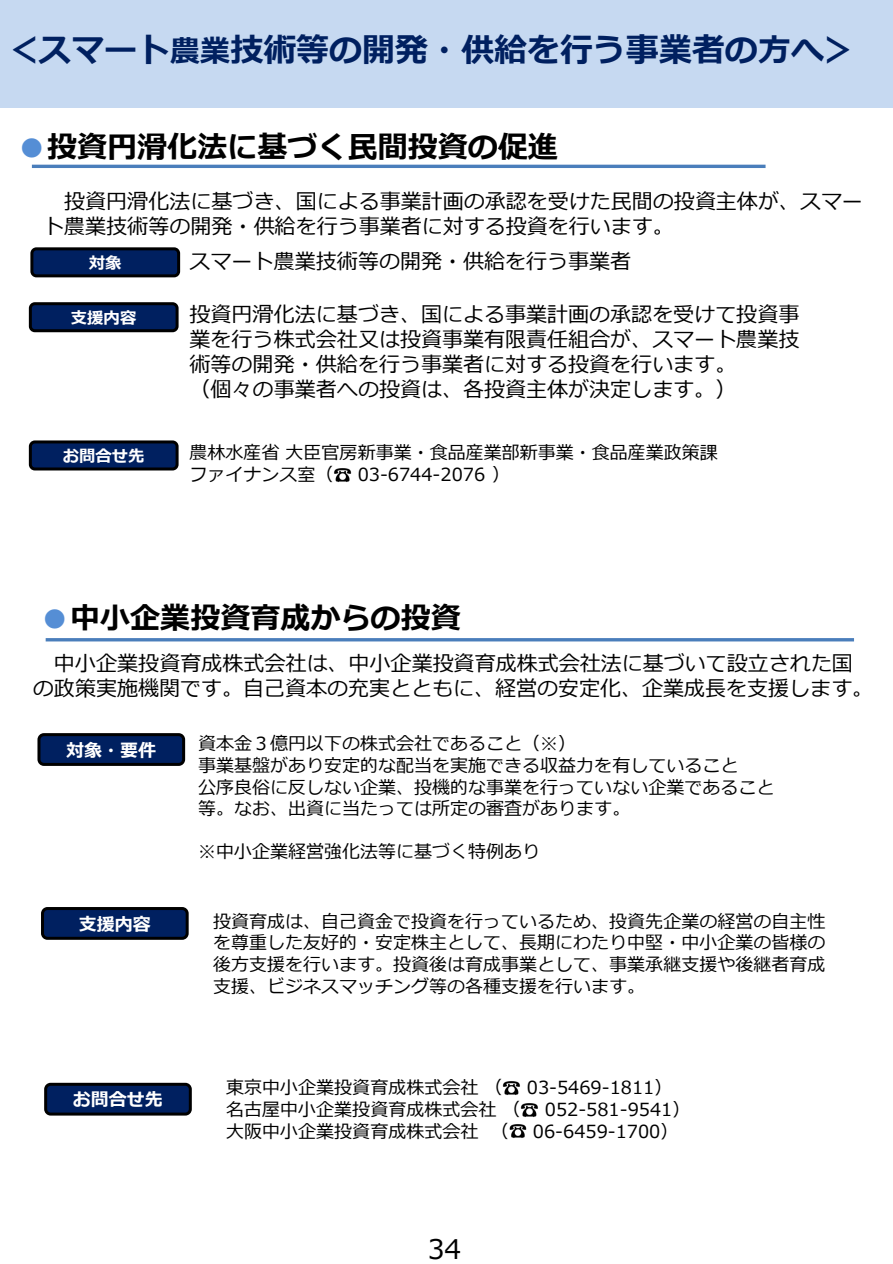
<style>
.page{position:relative;width:893px;height:1264px;background:#fff}
.page>*{position:absolute;margin:0;border:0;box-sizing:border-box;transform-origin:0 0}
.t1{font:700 33px "Meiryo";color:#002060}
.t2{font:700 30px "Meiryo";color:#000}
.t3{font:27px "Meiryo";color:#000}
.t4{font:21px/25.2px "Meiryo";color:#000}
.t5{font:18px/21.6px "Meiryo";color:#000;text-align:justify}
.t6{font:700 18px "Meiryo";color:#fff}
.t7{font:700 16.35px "Meiryo";color:#fff}
.s1{font-size:30px}
.s2{color:#558ed5}
</style>
<div class="page">
<div style="left:0;top:0;width:892px;height:107px;background:#c6d9f1"></div>
<hr style="left:32px;top:165px;width:733px;height:3px;background:#4a7ebb">
<div style="left:30px;top:247px;width:150px;height:30px;background:#002060;border:3px solid #000;border-radius:5px"></div>
<div style="left:29px;top:302px;width:149px;height:30px;background:#002060;border:3px solid #000;border-radius:5px"></div>
<div style="left:29px;top:440px;width:149px;height:30px;background:#002060;border:3px solid #000;border-radius:5px"></div>
<img style="left:334px;top:468px;width:18px;height:14px">
<div style="left:37px;top:733px;width:148px;height:32px;background:#002060;border:3px solid #000;border-radius:5px"></div>
<div style="left:42px;top:908px;width:145px;height:30px;background:#002060;border-radius:5px"></div>
<div style="left:41px;top:906px;width:148px;height:33px;border:3px solid #000;border-radius:5px"></div>
<div style="left:46px;top:1083px;width:144px;height:30px;background:#002060;border-radius:5px"></div>
<div style="left:44px;top:1082px;width:148px;height:33px;border:3px solid #000;border-radius:5px"></div>
<img style="left:502px;top:1081px;width:18px;height:14px">
<img style="left:509px;top:1094px;width:29px;height:22px">
<img style="left:509px;top:1116px;width:27px;height:22px">
<hr style="left:46px;top:638px;width:808px;height:3px;background:#4a7ebb">
<p class="t1" style="left:5px;top:27px;width:853px">＜スマート<span class="s1">農業</span>技術等の開発・供給を行う事業者の方へ＞</p>
<p class="t2" style="left:17px;top:126px;width:542px"><span class="s2">●</span>投資円滑化法に基づく民間投資の促進</p>
<p class="t4" style="left:43px;top:189px;width:821px;text-indent:21px">投資円滑化法に基づき、国による事業計画の承認を受けた民間の投資主体が、スマート農業技術等の開発・供給を行う事業者に対する投資を行います。</p>
<p class="t7" style="left:89px;top:251px;width:34px">対象</p>
<p class="t7" style="left:71px;top:306px;width:67px">支援内容</p>
<p class="t7" style="left:63px;top:444px;width:83px">お問合せ先</p>
<p class="t4" style="left:189px;top:250px;width:443px">スマート農業技術等の開発・供給を行う事業者</p>
<p class="t4" style="left:189px;top:302px;width:611px;text-align:justify">投資円滑化法に基づき、国による事業計画の承認を受けて投資事業を行う株式会社又は投資事業有限責任組合が、スマート農業技術等の開発・供給を行う事業者に対する投資を行います。</p>
<p class="t4" style="left:189px;top:378px;width:548px">（個々の事業者への投資は、各投資主体が決定します。）</p>
<p class="t5" style="left:189px;top:443px;width:530px">農林水産省大臣官房新事業・食品産業部新事業・食品産業政策課</p>
<p class="t5" style="left:189px;top:464px;width:145px">ファイナンス室（</p>
<p class="t5" style="left:357px;top:464px;width:154px">03-6744-2076 ）</p>
<p class="t2" style="left:40px;top:596px;width:422px"><span class="s2">●</span>中小企業投資育成からの投資</p>
<p class="t4" style="left:33px;top:651px;width:841px;text-align:center">中小企業投資育成株式会社は、中小企業投資育成株式会社法に基づいて設立された国<br>の政策実施機関です。自己資本の充実とともに、経営の安定化、企業成長を支援します。</p>
<p class="t6" style="left:66px;top:737px;width:91px">対象・要件</p>
<p class="t6" style="left:79px;top:911px;width:73px">支援内容</p>
<p class="t6" style="left:73px;top:1086px;width:91px">お問合せ先</p>
<p class="t5" style="left:198px;top:733px;width:379px">資本金３億円以下の株式会社であること（※）</p>
<p class="t5" style="left:198px;top:755px;width:541px">事業基盤があり安定的な配当を実施できる収益力を有していること</p>
<p class="t5" style="left:198px;top:777px;width:577px">公序良俗に反しない企業、投機的な事業を行っていない企業であること</p>
<p class="t5" style="left:198px;top:798px;width:433px">等。なお、出資に当たっては所定の審査があります。</p>
<p class="t5" style="left:198px;top:841px;width:343px">※中小企業経営強化法等に基づく特例あり</p>
<p class="t5" style="left:213px;top:911px;width:613px">投資育成は、自己資金で投資を行っているため、投資先企業の経営の自主性を尊重した友好的・安定株主として、長期にわたり中堅・中小企業の皆様の後方支援を行います。投資後は育成事業として、事業承継支援や後継者育成支援、ビジネスマッチング等の各種支援を行います。</p>
<p class="t5" style="left:226px;top:1077px;width:278px">東京中小企業投資育成株式会社（</p>
<p class="t5" style="left:527px;top:1077px;width:147px">03-5469-1811）</p>
<p class="t5" style="left:226px;top:1099px;width:296px">名古屋中小企業投資育成株式会社（</p>
<p class="t5" style="left:545px;top:1099px;width:147px">052-581-9541）</p>
<p class="t5" style="left:226px;top:1120px;width:284px">大阪中小企業投資育成株式会社 （</p>
<p class="t5" style="left:533px;top:1120px;width:147px">06-6459-1700）</p>
<h3 class="t3" style="left:427px;top:1229px;width:35px">34</h3>
</div>
